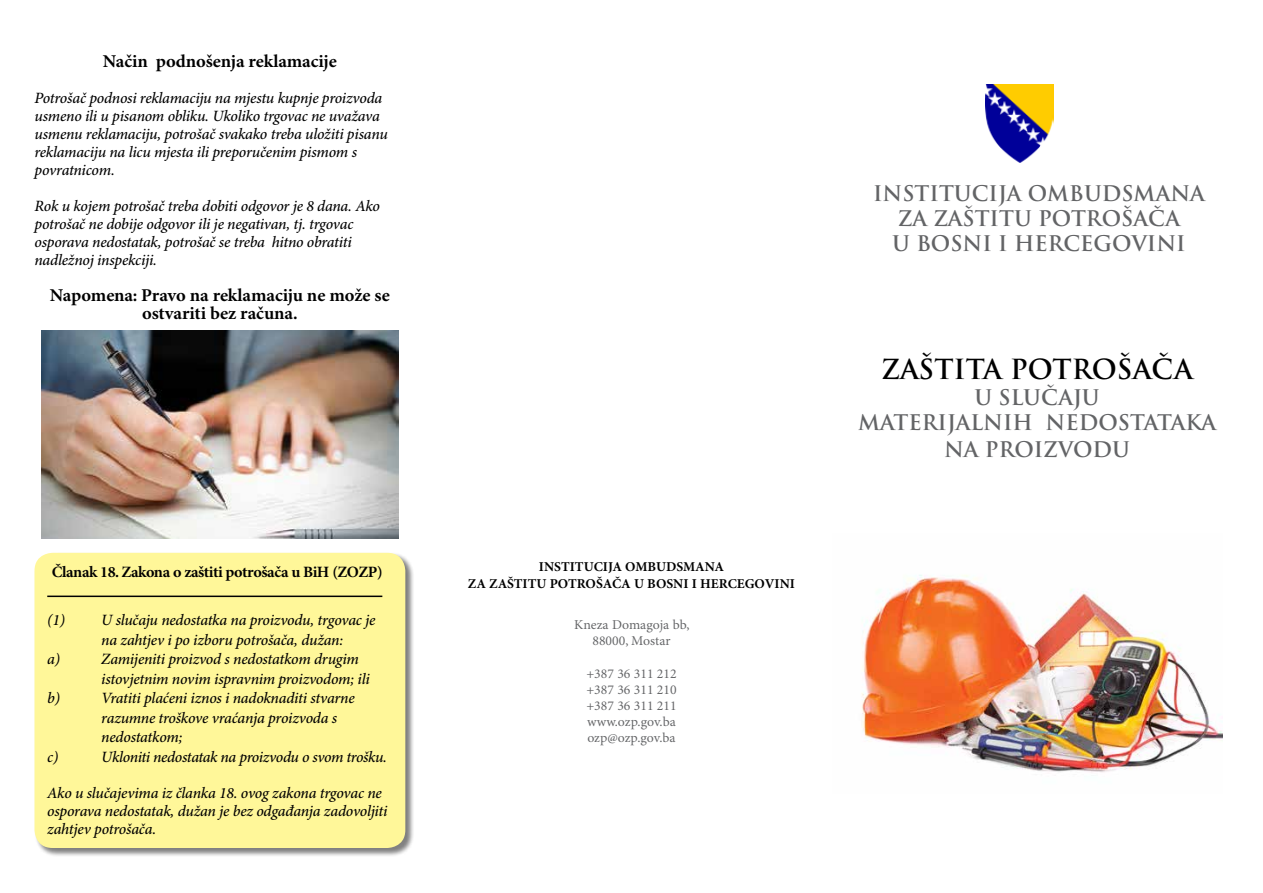
<style>
.page{position:relative;width:1263px;height:893px;background:#fff}
.page>*{position:absolute;margin:0;border:0;box-sizing:border-box;transform-origin:0 0}
.t1{font:700 27px "Trajan Pro";color:#000}
.t2{font:700 21px/25.2px "Trajan Pro";color:#636466;text-align:center}
.t3{font:700 18px/18px "Minion Pro";letter-spacing:-.005em;color:#000;text-align:center}
.t4{font:italic 500 15.75px/18px "Minion Pro";letter-spacing:-.015em;color:#000}
.t5{font:700 15.75px "Minion Pro";letter-spacing:-.03em;color:#000}
.t6{font:13.5px/16.2px "Minion Pro";color:#636466;text-align:center}
.t7{font:700 13.5px/16.2px "Minion Pro";color:#000;text-align:center}
</style>
<div class="page">
<div style="left:34px;top:552px;width:380px;height:305px;background:#000;opacity:.5"></div>
<div style="left:34px;top:553px;width:371px;height:295px;background:#fff799;border-radius:18px"></div>
<img style="left:861px;top:575px;width:361px;height:198px">
<img style="left:985px;top:84px;width:69px;height:79px">
<img style="left:42px;top:331px;width:356px;height:208px">
<hr style="left:47px;top:596px;width:335px;height:1px;background:#000">
<p class="t3" style="left:103px;top:53px;width:235px">Način podnošenja reklamacije</p>
<p class="t4" style="left:34px;top:90px;width:355px">Potrošač podnosi reklamaciju na mjestu kupnje proizvoda usmeno ili u pisanom obliku. Ukoliko trgovac ne uvažava usmenu reklamaciju, potrošač svakako treba uložiti pisanu reklamaciju na licu mjesta ili preporučenim pismom s povratnicom.</p>
<p class="t4" style="left:34px;top:198px;width:347px">Rok u kojem potrošač treba dobiti odgovor je 8 dana. Ako potrošač ne dobije odgovor ili je negativan, tj. trgovac osporava nedostatak, potrošač se treba hitno obratiti nadležnoj inspekciji.</p>
<p class="t3" style="left:50px;top:287px;width:341px">Napomena: Pravo na reklamaciju ne može se ostvariti bez računa.</p>
<p class="t5" style="left:52px;top:563px;width:332px">Članak 18. Zakona o zaštiti potrošača u BiH (ZOZP)</p>
<p class="t4" style="left:47px;top:612px;width:330px">(1) U slučaju nedostatka na proizvodu, trgovac je</p>
<p class="t4" style="left:101px;top:631px;width:244px">na zahtjev i po izboru potrošača, dužan:</p>
<p class="t4" style="left:47px;top:651px;width:14px">a)</p>
<p class="t4" style="left:101px;top:650px;width:270px;line-height:19.5px">Zamijeniti proizvod s nedostatkom drugim istovjetnim novim ispravnim proizvodom; ili</p>
<p class="t4" style="left:47px;top:690px;width:14px">b)</p>
<p class="t4" style="left:101px;top:689px;width:255px;line-height:19.5px">Vratiti plaćeni iznos i nadoknaditi stvarne razumne troškove vraćanja proizvoda s nedostatkom;</p>
<p class="t4" style="left:47px;top:748px;width:13px">c)</p>
<p class="t4" style="left:101px;top:748px;width:287px">Ukloniti nedostatak na proizvodu o svom trošku.</p>
<p class="t4" style="left:47px;top:784px;width:342px">Ako u slučajevima iz članka 18. ovog zakona trgovac ne osporava nedostatak, dužan je bez odgađanja zadovoljiti zahtjev potrošača.</p>
<p class="t7" style="left:468px;top:559px;width:329px">INSTITUCIJA OMBUDSMANA<br>ZA ZAŠTITU POTROŠAČA U BOSNI I HERCEGOVINI</p>
<p class="t6" style="left:574px;top:617px;width:117px">Kneza Domagoja bb,<br>88000, Mostar</p>
<p class="t6" style="left:586px;top:665px;width:92px;text-align:justify">+387 36 311 212 +387 36 311 210 +387 36 311 211 www.ozp.gov.ba ozp@ozp.gov.ba</p>
<h2 class="t2" style="left:873px;top:181px;width:333px">INSTITUCIJA OMBUDSMANA<br>ZA ZAŠTITU POTROŠAČA<br>U BOSNI I HERCEGOVINI</h2>
<h1 class="t1" style="left:881px;top:353px;width:313px">ZAŠTITA POTROŠAČA</h1>
<h2 class="t2" style="left:858px;top:384px;width:359px;line-height:26.1px">U SLUČAJU<br>MATERIJALNIH NEDOSTATAKA<br>NA PROIZVODU</h2>
</div>
